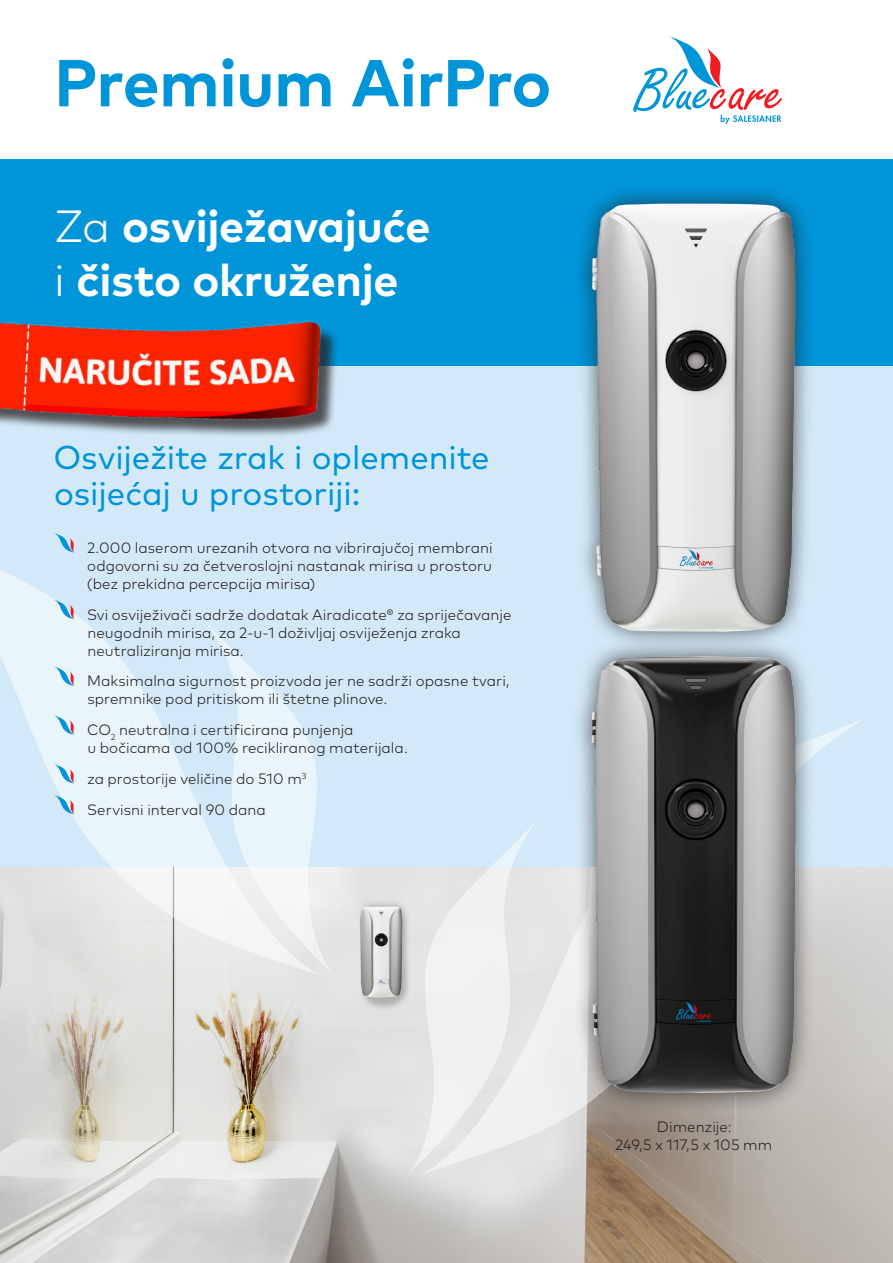
<style>
.page{position:relative;width:893px;height:1263px;background:#fff}
.page>*{position:absolute;margin:0;border:0;box-sizing:border-box;transform-origin:0 0}
.Headline___Rot___12{font:700 66.15px "Mark Pro";letter-spacing:-.015em;color:#0095d9}
.Headline___Rot___12-2{font:700 45px "Mark Pro";letter-spacing:-.01em;color:#fff}
.MP_BOOK{font:33px/36px "Mark Pro";letter-spacing:-.005em;color:#0095d9}
.Copy_MP_Light{font:300 15px/18px "Mark Pro";letter-spacing:.005em;color:#231f20}
.s1{font-weight:300}
</style>
<div class="page">
<div style="left:0;top:365px;width:893px;height:898px;background:#d4e9f7"></div>
<img style="left:0;top:868px;width:893px;height:395px">
<svg style="left:0;top:570px;width:323px;height:406px"></svg>
<svg style="left:196px;top:622px;width:138px;height:352px"></svg>
<svg style="left:419px;top:718px;width:450px;height:457px"></svg>
<svg style="left:408px;top:821px;width:138px;height:352px"></svg>
<svg style="left:54px;top:533px;width:20px;height:20px"></svg>
<svg style="left:54px;top:600px;width:20px;height:20px"></svg>
<svg style="left:54px;top:666px;width:20px;height:20px"></svg>
<svg style="left:54px;top:715px;width:20px;height:20px"></svg>
<svg style="left:54px;top:764px;width:20px;height:20px"></svg>
<svg style="left:54px;top:795px;width:20px;height:20px"></svg>
<svg style="left:633px;top:36px;width:149px;height:88px"></svg>
<div style="left:0;top:159px;width:893px;height:206px;background:#0095d9"></div>
<img style="left:550px;top:190px;width:288px;height:397px">
<img style="left:542px;top:587px;width:304px;height:574px">
<img style="left:0;top:321px;width:441px;height:115px">
<p class="Headline___Rot___12" style="left:54px;top:33px;width:499px">Premium AirPro</p>
<p class="Headline___Rot___12-2" style="left:54px;top:192px;width:378px"><span class="s1">Za</span> osviježavajuće</p>
<p class="Headline___Rot___12-2" style="left:54px;top:246px;width:346px"><span class="s1">i</span> čisto okruženje</p>
<p class="MP_BOOK" style="left:53px;top:437px;width:438px">Osviježite zrak i oplemenite osijećaj u prostoriji:</p>
<p class="Copy_MP_Light" style="left:87px;top:537px;width:407px;text-align:justify">2.000 laserom urezanih otvora na vibrirajučoj membrani odgovorni su za četveroslojni nastanak mirisa u prostoru (bez prekidna percepcija mirisa)</p>
<p class="Copy_MP_Light" style="left:87px;top:604px;width:426px">Svi osviježivači sadrže dodatak Airadicate® za spriječavanje neugodnih mirisa, za 2-u-1 doživljaj osviježenja zraka neutraliziranja mirisa.</p>
<p class="Copy_MP_Light" style="left:87px;top:671px;width:424px">Maksimalna sigurnost proizvoda jer ne sadrži opasne tvari, spremnike pod pritiskom ili štetne plinove.</p>
<p class="Copy_MP_Light" style="left:87px;top:720px;width:322px">CO<sub>2</sub> neutralna i certificirana punjenja<br>u bočicama od 100% recikliranog materijala.</p>
<p class="Copy_MP_Light" style="left:87px;top:768px;width:221px">za prostorije veličine do 510 m<sup>3</sup></p>
<p class="Copy_MP_Light" style="left:87px;top:799px;width:180px">Servisni interval 90 dana</p>
<p class="Copy_MP_Light" style="left:657px;top:1116px;width:76px">Dimenzije:</p>
<p class="Copy_MP_Light" style="left:615px;top:1134px;width:159px">249,5 x 117,5 x 105 mm</p>
</div>
